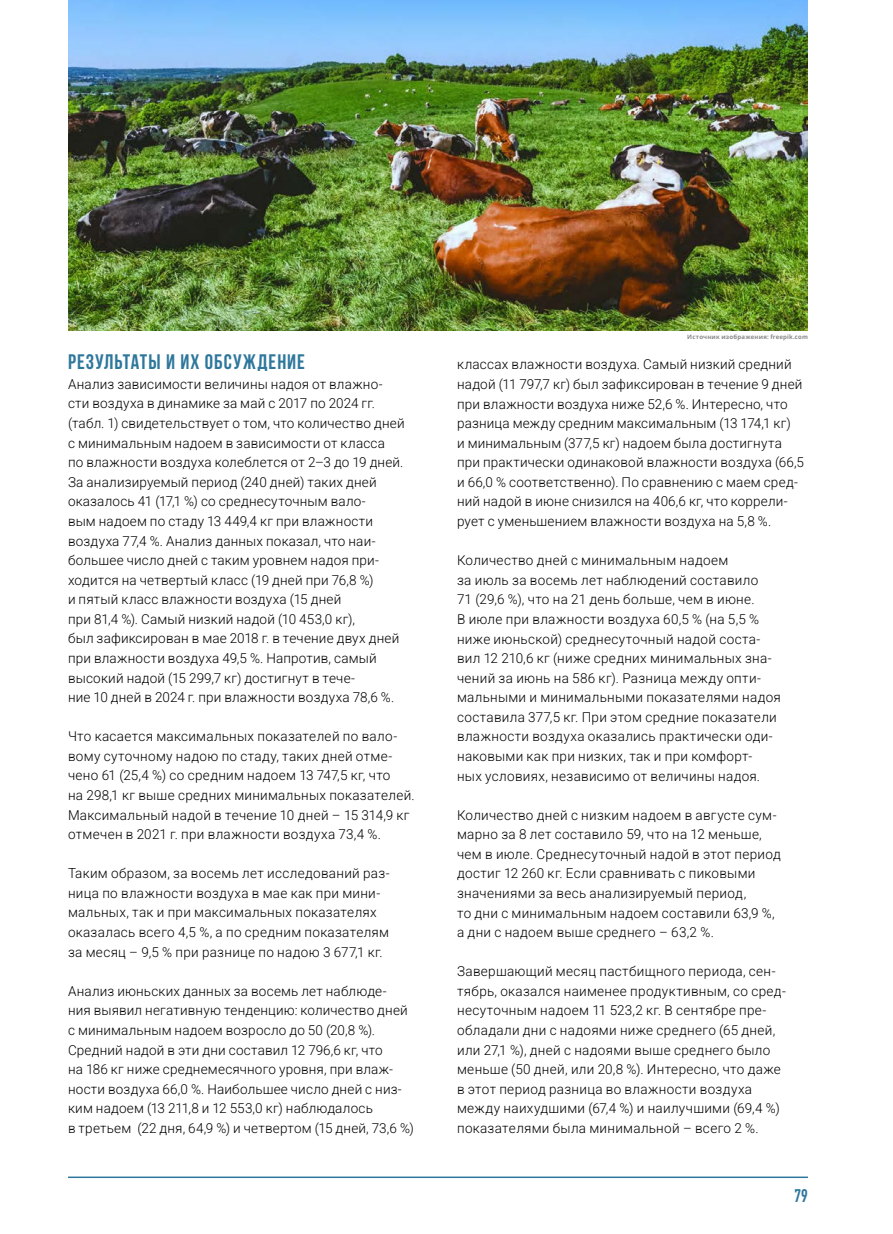
<style>
.page{position:relative;width:893px;height:1234px;background:#fff}
.page>*{position:absolute;margin:0;border:0;box-sizing:border-box;transform-origin:0 0}
.t1{font:700 21px "Bebas Neue";letter-spacing:.045em;color:#2e779c}
.t2{font:700 18px "DIN Condensed";color:#2e779c}
.t3{font:300 13.5px/19.5px "Roboto";letter-spacing:.02em;color:#000}
.t4{font:700 6px "Open Sans";letter-spacing:.035em;color:#878787}
</style>
<div class="page">
<hr style="left:68px;top:1176px;width:740px;height:1px;background:#2e779c">
<img style="left:68px;top:0;width:740px;height:330px">
<h1 class="t1" style="left:68px;top:350px;width:238px">Результаты и их обсуждение</h1>
<p class="t3" style="left:68px;top:374px;width:338px">Анализ зависимости величины надоя от влажно&shy;сти воздуха в динамике за май с 2017 по 2024 гг. (табл. 1) свидетельствует о том, что количество дней с минимальным надоем в зависимости от класса<br>по влажности воздуха колеблется от 2–3 до 19 дней.<br>За анализируемый период (240 дней) таких дней оказалось 41 (17,1 %) со среднесуточным вало-<br>вым надоем по стаду 13 449,4 кг при влажности воздуха 77,4 %. Анализ данных показал, что наи&shy;большее число дней с таким уровнем надоя при&shy;ходится на четвертый класс (19 дней при 76,8 %)<br>и пятый класс влажности воздуха (15 дней<br>при 81,4 %). Самый низкий надой (10 453,0 кг),<br>был зафиксирован в мае 2018 г. в течение двух дней при влажности воздуха 49,5 %. Напротив, самый высокий надой (15 299,7 кг) достигнут в тече-<br>ние 10 дней в 2024 г. при влажности воздуха 78,6 %.</p>
<p class="t3" style="left:68px;top:726px;width:348px">Что касается максимальных показателей по вало&shy;вому суточному надою по стаду, таких дней отме&shy;чено 61 (25,4 %) со средним надоем 13 747,5 кг, что<br>на 298,1 кг выше средних минимальных показателей.<br>Максимальный надой в течение 10 дней – 15 314,9 кг отмечен в 2021 г. при влажности воздуха 73,4 %.</p>
<p class="t3" style="left:68px;top:863px;width:323px">Таким образом, за восемь лет исследований раз&shy;ница по влажности воздуха в мае как при мини&shy;мальных, так и при максимальных показателях оказалась всего 4,5 %, а по средним показателям за месяц – 9,5 % при разнице по надою 3 677,1 кг.</p>
<p class="t3" style="left:68px;top:980px;width:347px">Анализ июньских данных за восемь лет наблюде-<br>ния выявил негативную тенденцию: количество дней с минимальным надоем возросло до 50 (20,8 %).<br>Средний надой в эти дни составил 12 796,6 кг, что<br>на 186 кг ниже среднемесячного уровня, при влаж&shy;ности воздуха 66,0 %. Наибольшее число дней с низ&shy;ким надоем (13 211,8 и 12 553,0 кг) наблюдалось<br>в третьем (22 дня, 64,9 %) и четвертом (15 дней, 73,6 %)</p>
<p class="t4" style="left:687px;top:332px;width:122px">Источник изображения: freepik.com</p>
<p class="t3" style="left:457px;top:354px;width:348px">классах влажности воздуха. Самый низкий средний надой (11 797,7 кг) был зафиксирован в течение 9 дней при влажности воздуха ниже 52,6 %. Интересно, что разница между средним максимальным (13 174,1 кг)<br>и минимальным (377,5 кг) надоем была достигнута при практически одинаковой влажности воздуха (66,5 и 66,0 % соответственно). По сравнению с маем сред&shy;ний надой в июне снизился на 406,6 кг, что коррели&shy;рует с уменьшением влажности воздуха на 5,8 %.</p>
<p class="t3" style="left:457px;top:550px;width:325px">Количество дней с минимальным надоем<br>за июль за восемь лет наблюдений составило<br>71 (29,6 %), что на 21 день больше, чем в июне.<br>В июле при влажности воздуха 60,5 % (на 5,5 % ниже июньской) среднесуточный надой соста&shy;вил 12 210,6 кг (ниже средних минимальных зна&shy;чений за июнь на 586 кг). Разница между опти&shy;мальными и минимальными показателями надоя составила 377,5 кг. При этом средние показатели влажности воздуха оказались практически оди&shy;наковыми как при низких, так и при комфорт-<br>ных условиях, независимо от величины надоя.</p>
<p class="t3" style="left:457px;top:804px;width:325px">Количество дней с низким надоем в августе сум&shy;марно за 8 лет составило 59, что на 12 меньше, чем в июле. Среднесуточный надой в этот период достиг 12 260 кг. Если сравнивать с пиковыми значениями за весь анализируемый период,<br>то дни с минимальным надоем составили 63,9 %, а дни с надоем выше среднего – 63,2 %.</p>
<p class="t3" style="left:457px;top:961px;width:330px">Завершающий месяц пастбищного периода, сен&shy;тябрь, оказался наименее продуктивным, со сред&shy;несуточным надоем 11 523,2 кг. В сентябре пре&shy;обладали дни с надоями ниже среднего (65 дней, или 27,1 %), дней с надоями выше среднего было меньше (50 дней, или 20,8 %). Интересно, что даже в этот период разница во влажности воздуха между наихудшими (67,4 %) и наилучшими (69,4 %) показателями была минимальной – всего 2 %.</p>
<h2 class="t2" style="left:794px;top:1183px;width:15px">79</h2>
</div>
